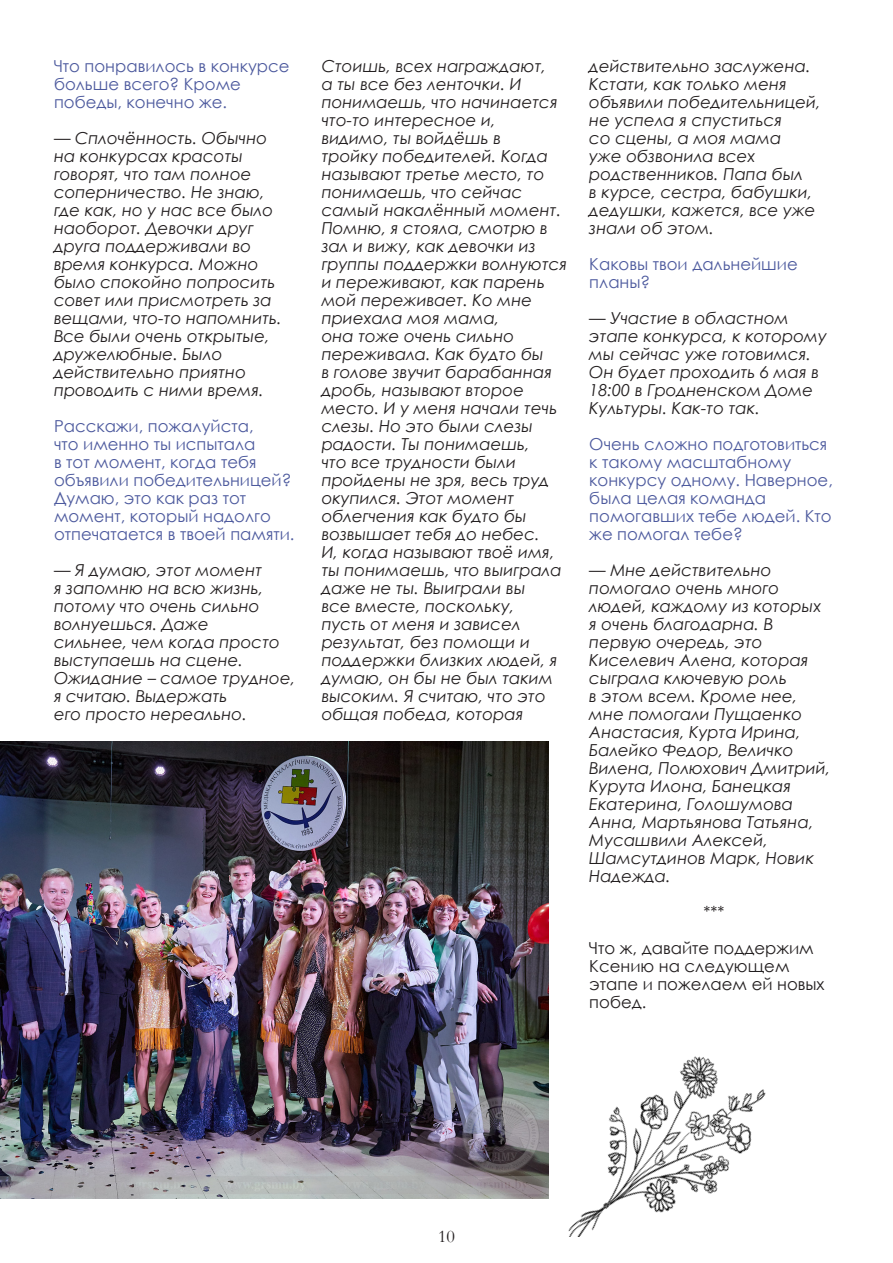
<style>
.page{position:relative;width:893px;height:1263px;background:#fff}
.page>*{position:absolute;margin:0;border:0;box-sizing:border-box;transform-origin:0 0}
.t1{font:18px "Garamond";color:#231f20}
.Текст{font:italic 16.5px/18px "Century Gothic";color:#231f20}
.Текст-2{font:16.5px/18px "Century Gothic";color:#4d5a9e}
.Текст-3{font:16.5px/18px "Century Gothic";color:#231f20}
</style>
<div class="page">
<img style="left:0;top:741px;width:549px;height:457px">
<img style="left:568px;top:1056px;width:198px;height:180px">
<p class="Текст-2" style="left:54px;top:57px;width:237px">Что понравилось в конкурсе больше всего? Кроме победы, конечно же.</p>
<p class="Текст" style="left:54px;top:129px;width:229px">— Сплочённость. Обычно на конкурсах красоты говорят, что там полное соперничество. Не знаю, где как, но у нас все было наоборот. Девочки друг друга поддерживали во время конкурса. Можно было спокойно попросить совет или присмотреть за вещами, что-то напомнить.<br>Все были очень открытые, дружелюбные. Было действительно приятно проводить с ними время.</p>
<p class="Текст-2" style="left:54px;top:417px;width:242px">Расскажи, пожалуйста,<br>что именно ты испытала<br>в тот момент, когда тебя объявили победительницей?<br>Думаю, это как раз тот момент, который надолго отпечатается в твоей памяти.</p>
<p class="Текст" style="left:54px;top:561px;width:243px">— Я думаю, этот момент<br>я запомню на всю жизнь, потому что очень сильно волнуешься. Даже<br>сильнее, чем когда просто выступаешь на сцене.<br>Ожидание – самое трудное, я считаю. Выдержать<br>его просто нереально.</p>
<p class="Текст" style="left:322px;top:57px;width:247px">Стоишь, всех награждают,<br>а ты все без ленточки. И понимаешь, что начинается что-то интересное и,<br>видимо, ты войдёшь в<br>тройку победителей. Когда называют третье место, то понимаешь, что сейчас самый накалённый момент.<br>Помню, я стояла, смотрю в зал и вижу, как девочки из группы поддержки волнуются и переживают, как парень мой переживает. Ко мне приехала моя мама,<br>она тоже очень сильно переживала. Как будто бы<br>в голове звучит барабанная дробь, называют второе место. И у меня начали течь слезы. Но это были слезы радости. Ты понимаешь,<br>что все трудности были пройдены не зря, весь труд окупился. Этот момент облегчения как будто бы возвышает тебя до небес.<br>И, когда называют твоё имя, ты понимаешь, что выиграла даже не ты. Выиграли вы<br>все вместе, поскольку,<br>пусть от меня и зависел результат, без помощи и поддержки близких людей, я думаю, он бы не был таким высоким. Я считаю, что это общая победа, которая</p>
<p class="Текст" style="left:589px;top:57px;width:233px">действительно заслужена.<br>Кстати, как только меня объявили победительницей, не успела я спуститься<br>со сцены, а моя мама<br>уже обзвонила всех родственников. Папа был<br>в курсе, сестра, бабушки, дедушки, кажется, все уже знали об этом.</p>
<p class="Текст-2" style="left:589px;top:255px;width:210px">Каковы твои дальнейшие планы?</p>
<p class="Текст" style="left:589px;top:309px;width:239px">— Участие в областном этапе конкурса, к которому мы сейчас уже готовимся.<br>Он будет проходить 6 мая в<br>18:00 в Гродненском Доме<br>Культуры. Как-то так.</p>
<p class="Текст-2" style="left:589px;top:435px;width:245px">Очень сложно подготовиться к такому масштабному конкурсу одному. Наверное, была целая команда помогавших тебе людей. Кто же помогал тебе?</p>
<p class="Текст" style="left:589px;top:561px;width:243px">— Мне действительно помогало очень много людей, каждому из которых я очень благодарна. В первую очередь, это<br>Киселевич Алена, которая сыграла ключевую роль<br>в этом всем. Кроме нее, мне помогали Пущаенко<br>Анастасия, Курта Ирина,<br>Балейко Федор, Величко<br>Вилена, Полюхович Дмитрий,<br>Курута Илона, Банецкая<br>Екатерина, Голошумова<br>Анна, Мартьянова Татьяна,<br>Мусашвили Алексей,<br>Шамсутдинов Марк, Новик<br>Надежда.</p>
<p class="Текст-3" style="left:703px;top:903px;width:23px">***</p>
<p class="Текст-3" style="left:589px;top:939px;width:237px">Что ж, давайте поддержим<br>Ксению на следующем этапе и пожелаем ей новых побед.</p>
<p class="t1" style="left:438px;top:1224px;width:18px">10</p>
</div>
